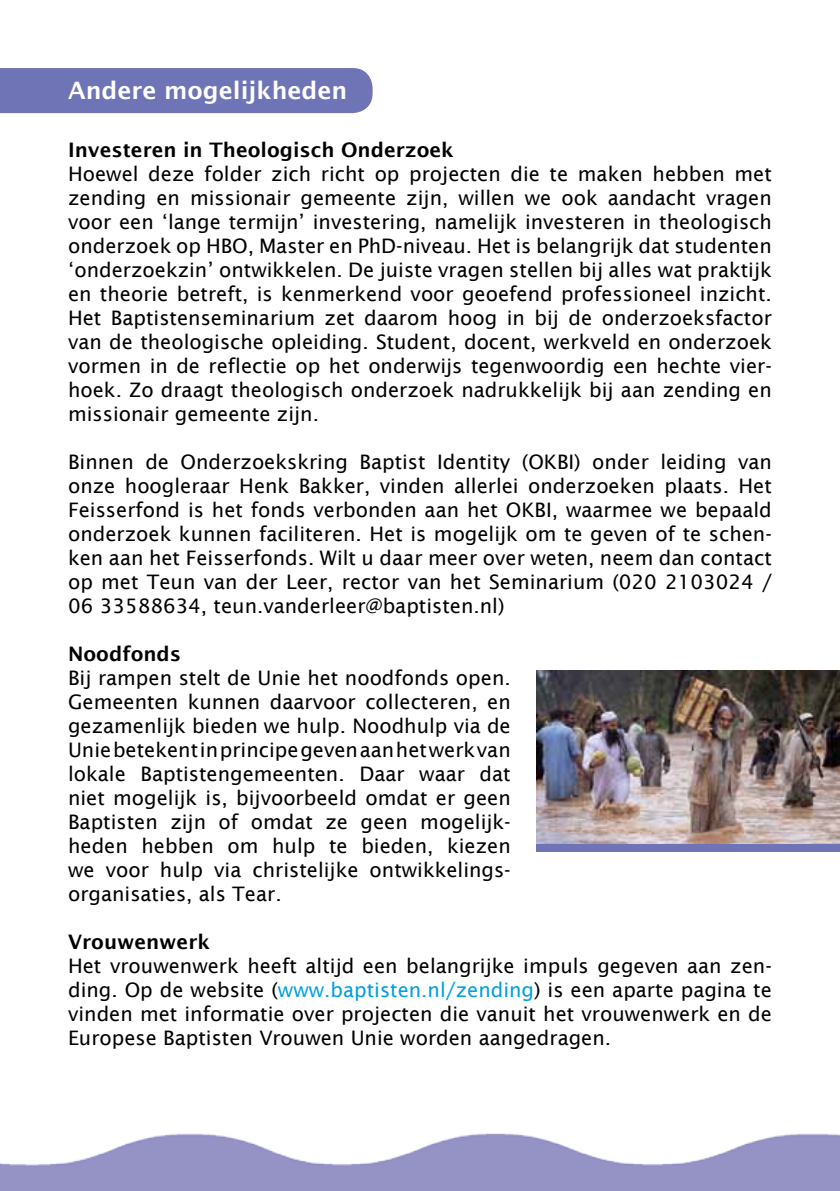
<style>
.page{position:relative;width:840px;height:1191px;background:#fff}
.page>*{position:absolute;margin:0;border:0;box-sizing:border-box;transform-origin:0 0}
.t1{font:600 24px "Lucida Sans";color:#fff}
.t2{font:20px/24px "Lucida Sans";color:#000;text-align:justify}
.t3{font:600 20px "Lucida Sans";color:#000}
.s1{color:#009fe3}
</style>
<div class="page">
<div style="left:0;top:68px;width:372px;height:45px;background:#6e74b6"></div>
<img style="left:0;top:1133px;width:839px;height:58px">
<img style="left:536px;top:670px;width:303px;height:174px">
<div style="left:536px;top:844px;width:303px;height:8px;background:#6e74b6"></div>
<p class="t1" style="left:68px;top:77px;width:280px">Andere mogelijkheden</p>
<p class="t3" style="left:68px;top:138px;width:387px">Investeren in Theologisch Onderzoek</p>
<p class="t2" style="left:68px;top:162px;width:705px">Hoewel deze folder zich richt op projecten die te maken hebben met zending en missionair gemeente zijn, willen we ook aandacht vragen voor een ‘lange termijn’ investering, namelijk investeren in theologisch onderzoek op HBO, Master en PhD-niveau. Het is belangrijk dat studenten ‘onderzoekzin’ ontwikkelen. De juiste vragen stellen bij alles wat praktijk en theorie betreft, is kenmerkend voor geoefend professioneel inzicht.<br>Het Baptistenseminarium zet daarom hoog in bij de onderzoeksfactor van de theologische opleiding. Student, docent, werkveld en onderzoek vormen in de reflectie op het onderwijs tegenwoordig een hechte vier&shy;hoek. Zo draagt theologisch onderzoek nadrukkelijk bij aan zending en missionair gemeente zijn.</p>
<p class="t2" style="left:68px;top:450px;width:705px">Binnen de Onderzoekskring Baptist Identity (OKBI) onder leiding van onze hoogleraar Henk Bakker, vinden allerlei onderzoeken plaats. Het Feisserfond is het fonds verbonden aan het OKBI, waarmee we bepaald onderzoek kunnen faciliteren. Het is mogelijk om te geven of te schen&shy;ken aan het Feisserfonds. Wilt u daar meer over weten, neem dan contact op met Teun van der Leer, rector van het Seminarium (020 2103024 / 06 33588634, teun.vanderleer@baptisten.nl)</p>
<p class="t3" style="left:68px;top:642px;width:114px">Noodfonds</p>
<p class="t2" style="left:68px;top:666px;width:444px">Bij rampen stelt de Unie het noodfonds open.<br>Gemeenten kunnen daarvoor collecteren, en gezamenlijk bieden we hulp. Noodhulp via de Unie betekent in principe geven aan het werk van lokale Baptistengemeenten. Daar waar dat niet mogelijk is, bijvoorbeeld omdat er geen Baptisten zijn of omdat ze geen mogelijk&shy;heden hebben om hulp te bieden, kiezen we voor hulp via christelijke ontwikkelings&shy;organisaties, als Tear.</p>
<p class="t3" style="left:68px;top:930px;width:143px">Vrouwenwerk</p>
<p class="t2" style="left:68px;top:954px;width:704px">Het vrouwenwerk heeft altijd een belangrijke impuls gegeven aan zen&shy;ding. Op de website (<span class="s1">www.baptisten.nl/zending</span>) is een aparte pagina te vinden met informatie over projecten die vanuit het vrouwenwerk en de Europese Baptisten Vrouwen Unie worden aangedragen.</p>
</div>
